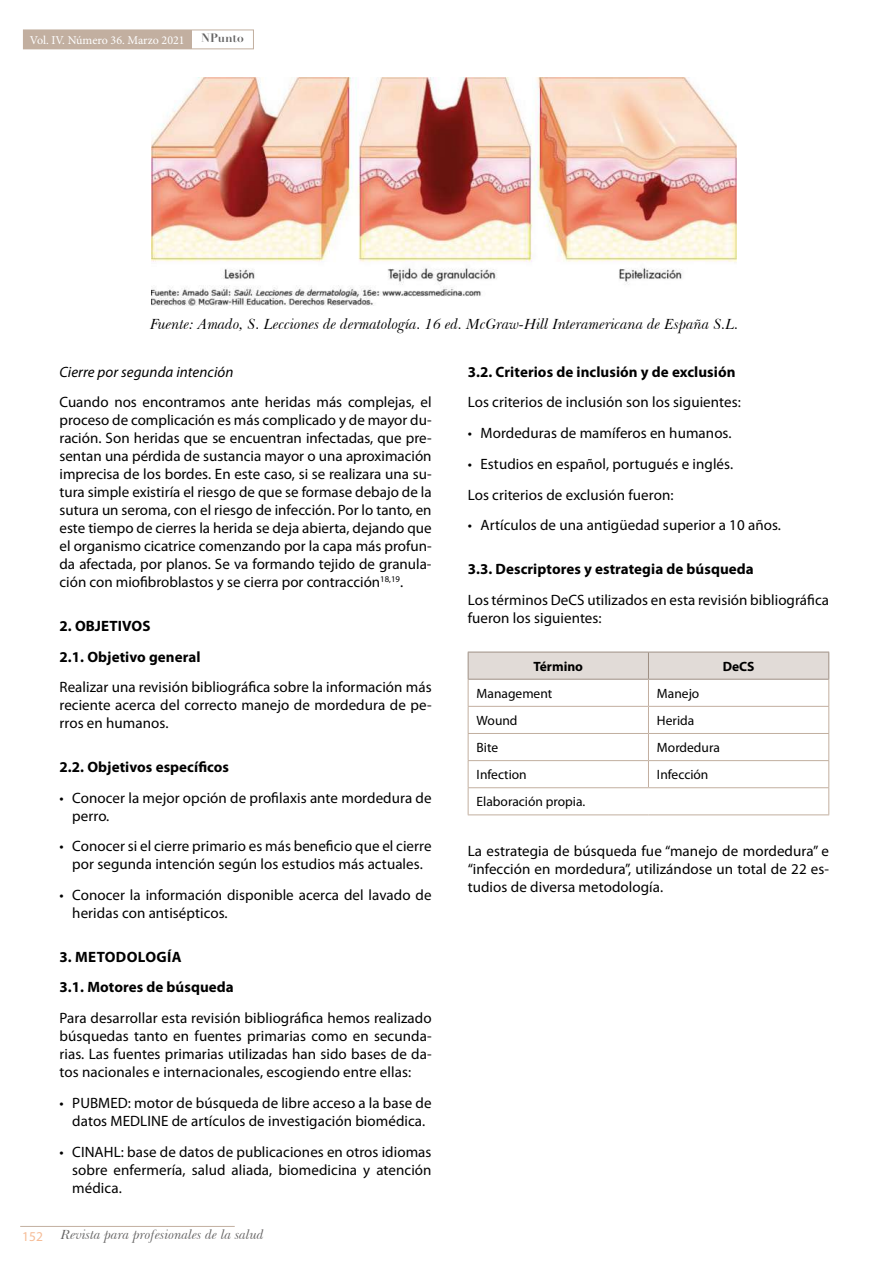
<style>
.page{position:relative;width:893px;height:1263px;background:#fff}
.page>*{position:absolute;margin:0;border:0;box-sizing:border-box;transform-origin:0 0}
.t1{font:15px/18px "Myriad Pro";letter-spacing:.005em;color:#000;text-align:justify}
.t2{font:700 15px/30.8px "Myriad Pro";letter-spacing:.005em;color:#000}
.t3{font:italic 15px "Baskerville BT";letter-spacing:-.005em;color:#000}
.t4{font:italic 15px "Myriad Pro";letter-spacing:.005em;color:#000}
.t5{font:13.5px "Myriad Pro";color:#000}
.t6{font:italic 13.5px "Baskerville BT";color:#646363}
.t7{font:700 13.5px "Myriad Pro";color:#000}
.t8{font:13.5px "Myriad Pro";color:#f6bc96}
.t9{font:12px "Minion Pro";color:#fff}
.t10{font:700 12px "Didot LH";color:#646363}
</style>
<div class="page">
<div style="left:23px;top:30px;width:231px;height:19px;border:1px solid #c2afa0"></div>
<div style="left:23px;top:30px;width:169px;height:19px;background:#c2afa0"></div>
<hr style="left:20px;top:1226px;width:215px;height:1px;background:#c2afa0">
<img style="left:152px;top:78px;width:585px;height:228px">
<svg style="left:468px;top:652px;width:361px;height:162px"></svg>
<hr style="left:468px;top:706px;width:180px;height:1px;background:#c2afa0">
<hr style="left:648px;top:706px;width:181px;height:1px;background:#c2afa0">
<hr style="left:468px;top:733px;width:180px;height:1px;background:#c2afa0">
<hr style="left:648px;top:733px;width:181px;height:1px;background:#c2afa0">
<hr style="left:468px;top:760px;width:180px;height:1px;background:#c2afa0">
<hr style="left:648px;top:760px;width:181px;height:1px;background:#c2afa0">
<hr style="left:468px;top:787px;width:180px;height:1px;background:#c2afa0">
<hr style="left:648px;top:787px;width:181px;height:1px;background:#c2afa0">
<hr style="left:468px;top:814px;width:180px;height:1px;background:#c2afa0">
<hr style="left:648px;top:814px;width:181px;height:1px;background:#c2afa0">
<p class="t9" style="left:30px;top:32px;width:156px">Vol. IV. Número 36. Marzo 2021</p>
<p class="t10" style="left:201px;top:31px;width:44px">NPunto</p>
<p class="t3" style="left:150px;top:315px;width:590px">Fuente: Amado, S. Lecciones de dermatología. 16 ed. McGraw-Hill Interamericana de España S.L.</p>
<p class="t4" style="left:60px;top:362px;width:175px">Cierre por segunda intención</p>
<p class="t1" style="left:60px;top:393px;width:374px">Cuando nos encontramos ante heridas más complejas, el proceso de complicación es más complicado y de mayor du&shy;ración. Son heridas que se encuentran infectadas, que pre&shy;sentan una pérdida de sustancia mayor o una aproximación imprecisa de los bordes. En este caso, si se realizara una su&shy;tura simple existiría el riesgo de que se formase debajo de la sutura un seroma, con el riesgo de infección. Por lo tanto, en este tiempo de cierres la herida se deja abierta, dejando que el organismo cicatrice comenzando por la capa más profun&shy;da afectada, por planos. Se va formando tejido de granula&shy;ción con miofibroblastos y se cierra por contracción<sup>18,19</sup>.</p>
<p class="t2" style="left:60px;top:611px;width:143px">2. OBJETIVOS<br>2.1. Objetivo general</p>
<p class="t1" style="left:60px;top:678px;width:374px">Realizar una revisión bibliográfica sobre la información más reciente acerca del correcto manejo de mordedura de pe&shy;rros en humanos.</p>
<p class="t2" style="left:60px;top:752px;width:171px">2.2. Objetivos específicos</p>
<p class="t1" style="left:72px;top:788px;width:361px;text-indent:-13px">• Conocer la mejor opción de profilaxis ante mordedura de perro.</p>
<p class="t1" style="left:60px;top:837px;width:374px;text-align:center">• Conocer si el cierre primario es más beneficio que el cierre por segunda intención según los estudios más actuales.</p>
<p class="t1" style="left:72px;top:886px;width:361px;text-indent:-13px">• Conocer la información disponible acerca del lavado de heridas con antisépticos.</p>
<p class="t2" style="left:60px;top:941px;width:176px">3. METODOLOGÍA<br>3.1. Motores de búsqueda</p>
<p class="t1" style="left:60px;top:1009px;width:374px">Para desarrollar esta revisión bibliográfica hemos realizado búsquedas tanto en fuentes primarias como en secunda&shy;rias. Las fuentes primarias utilizadas han sido bases de da&shy;tos nacionales e internacionales, escogiendo entre ellas:</p>
<p class="t1" style="left:60px;top:1094px;width:374px;text-align:center">• PUBMED: motor de búsqueda de libre acceso a la base de datos MEDLINE de artículos de investigación biomédica.</p>
<p class="t1" style="left:72px;top:1142px;width:361px;text-indent:-13px">• CINAHL: base de datos de publicaciones en otros idiomas sobre enfermería, salud aliada, biomedicina y atención médica.</p>
<p class="t8" style="left:22px;top:1228px;width:22px">152</p>
<p class="t6" style="left:61px;top:1227px;width:205px">Revista para profesionales de la salud</p>
<p class="t2" style="left:468px;top:356px;width:269px">3.2. Criterios de inclusión y de exclusión</p>
<p class="t1" style="left:468px;top:393px;width:275px">Los criterios de inclusión son los siguientes:</p>
<p class="t1" style="left:468px;top:424px;width:265px">• Mordeduras de mamíferos en humanos.</p>
<p class="t1" style="left:468px;top:448px;width:267px;line-height:30.8px">• Estudios en español, portugués e inglés.<br>Los criterios de exclusión fueron:</p>
<p class="t1" style="left:468px;top:516px;width:315px">• Artículos de una antigüedad superior a 10 años.</p>
<p class="t2" style="left:468px;top:553px;width:287px">3.3. Descriptores y estrategia de búsqueda</p>
<p class="t1" style="left:468px;top:590px;width:363px">Los términos DeCS utilizados en esta revisión bibliográfica fueron los siguientes:</p>
<p class="t7" style="left:533px;top:659px;width:51px">Término</p>
<p class="t7" style="left:723px;top:659px;width:33px">DeCS</p>
<p class="t5" style="left:477px;top:685px;width:77px">Management</p>
<p class="t5" style="left:657px;top:685px;width:44px">Manejo</p>
<p class="t5" style="left:477px;top:712px;width:42px">Wound</p>
<p class="t5" style="left:657px;top:712px;width:39px">Herida</p>
<p class="t5" style="left:477px;top:739px;width:23px">Bite</p>
<p class="t5" style="left:657px;top:739px;width:64px">Mordedura</p>
<p class="t5" style="left:477px;top:766px;width:52px">Infection</p>
<p class="t5" style="left:657px;top:766px;width:53px">Infección</p>
<p class="t5" style="left:477px;top:793px;width:110px">Elaboración propia.</p>
<p class="t1" style="left:468px;top:842px;width:363px">La estrategia de búsqueda fue “manejo de mordedura” e “infección en mordedura”, utilizándose un total de 22 es&shy;tudios de diversa metodología.</p>
</div>
